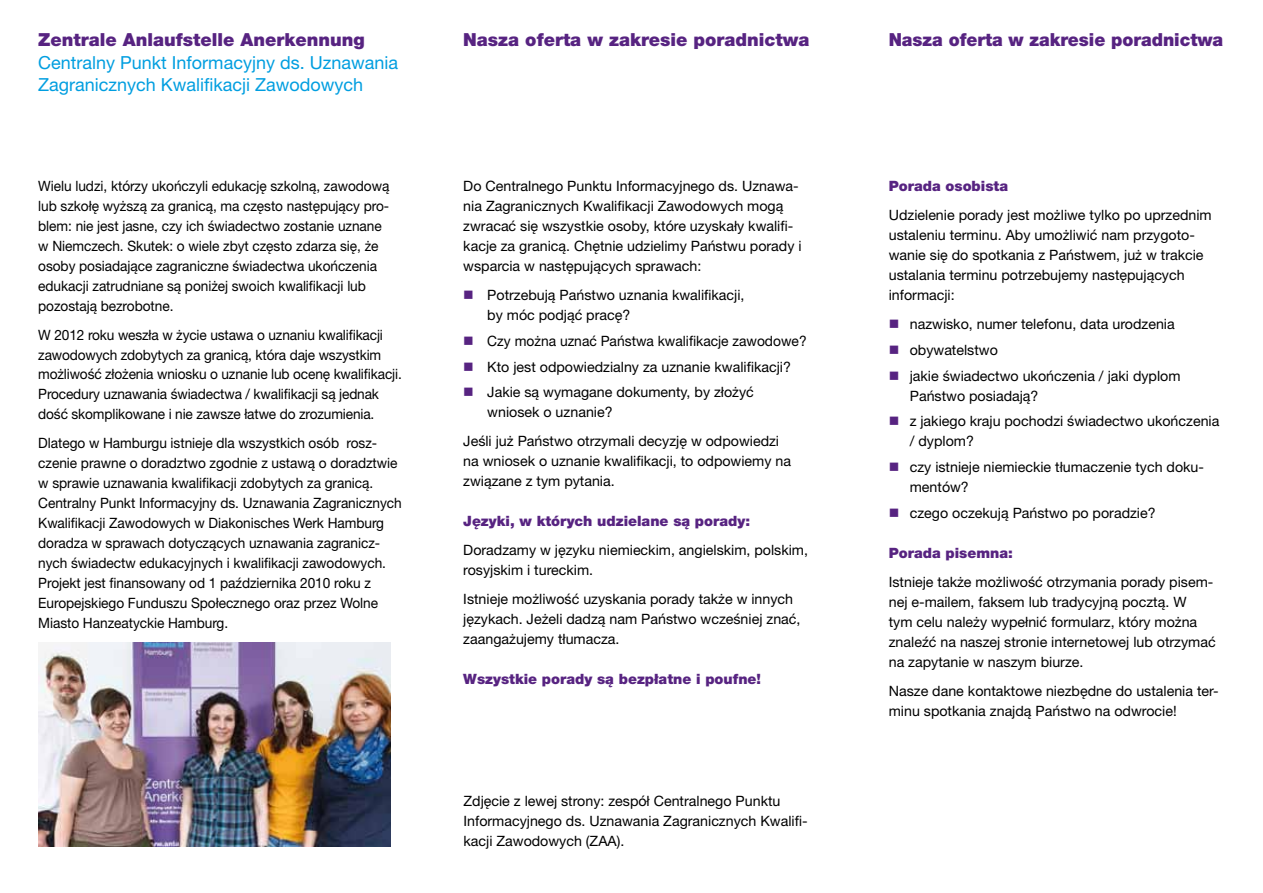
<style>
.page{position:relative;width:1263px;height:893px;background:#fff}
.page>*{position:absolute;margin:0;border:0;box-sizing:border-box;transform-origin:0 0}
.t1{font:900 18px "Helvetica Neue LT Pro";color:#572381}
.t2{font:18px/22.5px "Helvetica Neue LT Pro";color:#009ee0}
.t3{font:14.25px/20px "Helvetica Neue LT Pro";color:#000}
.t4{font:14.25px/20px "Helvetica Neue LT Pro";color:#000;scale:.96 1}
.t5{font:900 14.25px "Helvetica Neue LT Pro";color:#572381}
.s1{color:#572381}
</style>
<div class="page">
<img style="left:38px;top:643px;width:352px;height:203px">
<p class="t1" style="left:38px;top:29px;width:328px">Zentrale Anlaufstelle Anerkennung</p>
<p class="t2" style="left:38px;top:51px;width:361px">Centralny Punkt Informacyjny ds. Uznawania<br>Zagranicznych Kwalifikacji Zawodowych</p>
<p class="t4" style="left:38px;top:176px;width:367px">Wielu ludzi, którzy ukończyli edukację szkolną, zawodową lub szkołę wyższą za granicą, ma często następujący pro&shy;blem: nie jest jasne, czy ich świadectwo zostanie uznane w Niemczech. Skutek: o wiele zbyt często zdarza się, że osoby posiadające zagraniczne świadectwa ukończenia edukacji zatrudniane są poniżej swoich kwalifikacji lub pozostają bezrobotne.</p>
<p class="t4" style="left:38px;top:324px;width:380px">W 2012 roku weszła w życie ustawa o uznaniu kwalifikacji zawodowych zdobytych za granicą, która daje wszystkim możliwość złożenia wniosku o uznanie lub ocenę kwalifikacji.<br>Procedury uznawania świadectwa / kwalifikacji są jednak dość skomplikowane i nie zawsze łatwe do zrozumienia.</p>
<p class="t4" style="left:38px;top:433px;width:380px">Dlatego w Hamburgu istnieje dla wszystkich osób rosz&shy;czenie prawne o doradztwo zgodnie z ustawą o doradztwie w sprawie uznawania kwalifikacji zdobytych za granicą.<br>Centralny Punkt Informacyjny ds. Uznawania Zagranicznych Kwalifikacji Zawodowych w Diakonisches Werk Hamburg doradza w sprawach dotyczących uznawania zagranicz&shy;nych świadectw edukacyjnych i kwalifikacji zawodowych.<br>Projekt jest finansowany od 1 października 2010 roku z Europejskiego Funduszu Społecznego oraz przez Wolne Miasto Hanzeatyckie Hamburg.</p>
<p class="t1" style="left:463px;top:29px;width:348px">Nasza oferta w zakresie poradnictwa</p>
<p class="t1" style="left:889px;top:29px;width:336px">Nasza oferta w zakresie poradnictwa</p>
<p class="t3" style="left:463px;top:176px;width:340px">Do Centralnego Punktu Informacyjnego ds. Uznawa&shy;nia Zagranicznych Kwalifikacji Zawodowych mogą zwracać się wszystkie osoby, które uzyskały kwalifi&shy;kacje za granicą. Chętnie udzielimy Państwu porady i wsparcia w następujących sprawach:</p>
<p class="t3" style="left:487px;top:284px;width:259px;text-indent:-24px"><span class="s1">■</span> Potrzebują Państwo uznania kwalifikacji, by móc podjąć pracę?</p>
<p class="t3" style="left:463px;top:330px;width:345px"><span class="s1">■</span> Czy można uznać Państwa kwalifikacje zawodowe?</p>
<p class="t3" style="left:463px;top:356px;width:329px"><span class="s1">■</span> Kto jest odpowiedzialny za uznanie kwalifikacji?</p>
<p class="t3" style="left:487px;top:382px;width:268px;text-indent:-24px"><span class="s1">■</span> Jakie są wymagane dokumenty, by złożyć wniosek o uznanie?</p>
<p class="t3" style="left:463px;top:431px;width:329px">Jeśli już Państwo otrzymali decyzję w odpowiedzi na wniosek o uznanie kwalifikacji, to odpowiemy na związane z tym pytania.</p>
<p class="t5" style="left:463px;top:512px;width:288px">Języki, w których udzielane są porady:</p>
<p class="t3" style="left:463px;top:540px;width:346px">Doradzamy w języku niemieckim, angielskim, polskim, rosyjskim i tureckim.</p>
<p class="t3" style="left:463px;top:589px;width:339px">Istnieje możliwość uzyskania porady także w innych językach. Jeżeli dadzą nam Państwo wcześniej znać, zaangażujemy tłumacza.</p>
<p class="t5" style="left:463px;top:670px;width:299px">Wszystkie porady są bezpłatne i poufne!</p>
<p class="t3" style="left:463px;top:791px;width:346px">Zdjęcie z lewej strony: zespół Centralnego Punktu<br>Informacyjnego ds. Uznawania Zagranicznych Kwalifi&shy;kacji Zawodowych (ZAA).</p>
<p class="t5" style="left:889px;top:177px;width:121px">Porada osobista</p>
<p class="t3" style="left:889px;top:204px;width:324px">Udzielenie porady jest możliwe tylko po uprzednim ustaleniu terminu. Aby umożliwić nam przygoto&shy;wanie się do spotkania z Państwem, już w trakcie ustalania terminu potrzebujemy następujących informacji:</p>
<p class="t3" style="left:889px;top:313px;width:287px"><span class="s1">■</span> nazwisko, numer telefonu, data urodzenia</p>
<p class="t3" style="left:889px;top:339px;width:111px"><span class="s1">■</span> obywatelstwo</p>
<p class="t3" style="left:910px;top:365px;width:272px;text-indent:-21px"><span class="s1">■</span> jakie świadectwo ukończenia / jaki dyplom<br>Państwo posiadają?</p>
<p class="t3" style="left:910px;top:411px;width:311px;text-indent:-21px"><span class="s1">■</span> z jakiego kraju pochodzi świadectwo ukończenia / dyplom?</p>
<p class="t3" style="left:910px;top:457px;width:296px;text-indent:-21px"><span class="s1">■</span> czy istnieje niemieckie tłumaczenie tych doku&shy;mentów?</p>
<p class="t3" style="left:889px;top:503px;width:268px"><span class="s1">■</span> czego oczekują Państwo po poradzie?</p>
<p class="t5" style="left:889px;top:544px;width:126px">Porada pisemna:</p>
<p class="t3" style="left:889px;top:572px;width:328px">Istnieje także możliwość otrzymania porady pisem&shy;nej e-mailem, faksem lub tradycyjną pocztą. W<br>tym celu należy wypełnić formularz, który można znaleźć na naszej stronie internetowej lub otrzymać na zapytanie w naszym biurze.</p>
<p class="t3" style="left:889px;top:680px;width:331px">Nasze dane kontaktowe niezbędne do ustalenia ter&shy;minu spotkania znajdą Państwo na odwrocie!</p>
</div>
